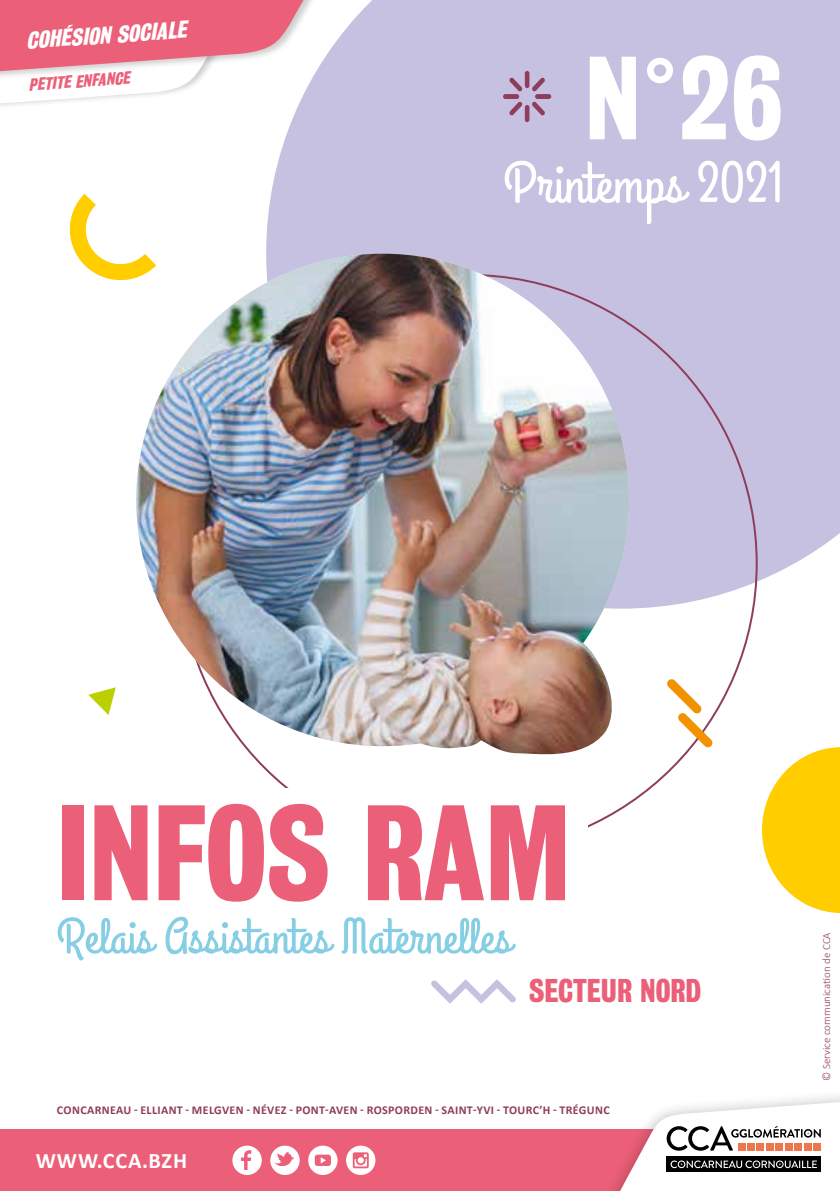
<style>
.page{position:relative;width:840px;height:1191px;background:#fff}
.page>*{position:absolute;margin:0;border:0;box-sizing:border-box;transform-origin:0 0}
.t1{font:123.4px "Bureau Grot Three Seven";color:#ec5f78}
.t2{font:107.4px "Bureau Grot Three Seven";color:#fff}
.t3{font:58px "Grand Hotel";color:#fff}
.t4{font:50px "Grand Hotel";color:#85cee4}
.t5{font:30px "Bureau Grot Three Seven";color:#ec5f78}
.t6{font:700 22.2px "Calibri";letter-spacing:.04em;color:#fff}
.t7{font:italic 22px "Bureau Grot Three Seven";color:#fff}
.t8{font:italic 16px "Bureau Grot Three Seven";color:#ec5f78}
.t9{font:700 12px "Calibri";letter-spacing:.03em;color:#8f3d5c}
.t10{font:300 11px "Calibri";color:#8f3d5c}
</style>
<div class="page">
<svg style="left:0;top:0;width:266px;height:105px"></svg>
<div style="left:266px;top:0;width:573px;height:608px;background:#c7c1e1"></div>
<svg style="left:762px;top:747px;width:77px;height:166px"></svg>
<img style="left:136px;top:254px;width:492px;height:492px;border-radius:246px">
<svg style="left:431px;top:979px;width:85px;height:24px"></svg>
<div style="left:524px;top:105px;width:5px;height:17px;background:#8f3d5c;border-radius:2px"></div>
<div style="left:524px;top:71px;width:5px;height:17px;background:#8f3d5c;border-radius:2px"></div>
<div style="left:502px;top:94px;width:17px;height:5px;background:#8f3d5c;border-radius:2px"></div>
<div style="left:534px;top:94px;width:17px;height:5px;background:#8f3d5c;border-radius:2px"></div>
<svg style="left:509px;top:101px;width:13px;height:14px"></svg>
<svg style="left:531px;top:77px;width:13px;height:14px"></svg>
<svg style="left:509px;top:77px;width:13px;height:14px"></svg>
<svg style="left:531px;top:101px;width:13px;height:14px"></svg>
<svg style="left:88px;top:687px;width:28px;height:28px"></svg>
<svg style="left:667px;top:679px;width:45px;height:68px"></svg>
<svg style="left:74px;top:194px;width:82px;height:87px"></svg>
<div style="left:0;top:1129px;width:839px;height:62px;background:#ec5f78"></div>
<div style="left:591px;top:1086px;width:248px;height:105px;background:#000;opacity:.2"></div>
<svg style="left:604px;top:1100px;width:235px;height:91px"></svg>
<svg style="left:232px;top:1145px;width:29px;height:30px"></svg>
<svg style="left:270px;top:1145px;width:29px;height:30px"></svg>
<svg style="left:308px;top:1145px;width:29px;height:30px"></svg>
<svg style="left:346px;top:1145px;width:29px;height:30px"></svg>
<svg style="left:352px;top:1152px;width:16px;height:16px"></svg>
<img style="left:382px;top:630px;width:230px;height:125px">
<h3 class="t7" style="left:25px;top:28px;width:162px;rotate:-4deg">COHÉSION SOCIALE</h3>
<h3 class="t8" style="left:28px;top:76px;width:103px;rotate:-4deg">PETITE ENFANCE</h3>
<h2 class="t2" style="left:584px;top:36px;width:200px">N°26</h2>
<h3 class="t3" style="left:503px;top:146px;width:281px">Printemps 2021</h3>
<h1 class="t1" style="left:57px;top:782px;width:515px">INFOS RAM</h1>
<h3 class="t4" style="left:57px;top:905px;width:456px">Relais Assistantes Maternelles</h3>
<h3 class="t5" style="left:529px;top:973px;width:173px">SECTEUR NORD</h3>
<p class="t9" style="left:57px;top:1102px;width:554px">CONCARNEAU - ELLIANT - MELGVEN - NÉVEZ - PONT-AVEN - ROSPORDEN - SAINT-YVI - TOURC’H - TRÉGUNC</p>
<h3 class="t6" style="left:36px;top:1145px;width:153px">WWW.CCA.BZH</h3>
<p class="t10" style="left:819px;top:1081px;width:150px;rotate:-90deg">© Service communication de CCA</p>
</div>
